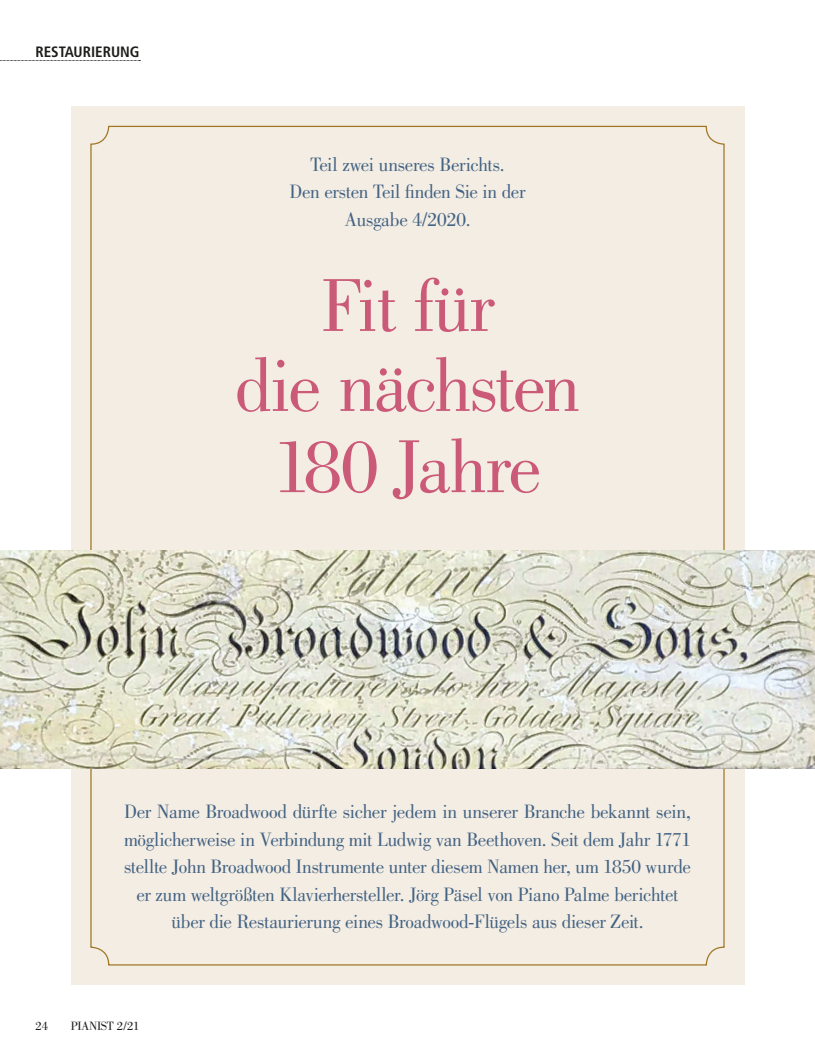
<style>
.page{position:relative;width:815px;height:1063px;background:#fff}
.page>*{position:absolute;margin:0;border:0;box-sizing:border-box;transform-origin:0 0}
.t1{font:77.5px/80.6px "Bodoni Std";letter-spacing:-.03em;color:#cb5a79;text-align:center;scale:.96 1}
.t2{font:20px/27.5px "Bodoni Std";letter-spacing:-.02em;color:#426283;text-align:center}
.t3{font:20px/27.5px "Bodoni Std";letter-spacing:-.02em;color:#426283;text-align:center;scale:.96 1}
.t4{font:700 condensed 15px "Frutiger LT Std";color:#1d1d1b}
.t5{font:12.5px "Bodoni Std";letter-spacing:-.03em;color:#1d1d1b}
</style>
<div class="page">
<div style="left:71px;top:106px;width:673px;height:879px;background:#f4ede3"></div>
<img style="left:0;top:550px;width:815px;height:218px">
<svg style="left:0;top:60px;width:140px;height:1px"></svg>
<p class="t4" style="left:35px;top:43px;width:106px">RESTAURIERUNG</p>
<p class="t3" style="left:290px;top:151px;width:247px">Teil zwei unseres Berichts.<br>Den ersten Teil finden Sie in der<br>Ausgabe 4/2020.</p>
<h1 class="t1" style="left:235px;top:266px;width:361px">Fit für<br>die nächsten<br>180 Jahre</h1>
<p class="t2" style="left:124px;top:798px;width:568px">Der Name Broadwood dürfte sicher jedem in unserer Branche bekannt sein, möglicherweise in Verbindung mit Ludwig van Beethoven. Seit dem Jahr 1771 stellte John Broadwood Instrumente unter diesem Namen her, um 1850 wurde er zum weltgrößten Klavierhersteller. Jörg Päsel von Piano Palme berichtet über die Restaurierung eines Broadwood-Flügels aus dieser Zeit.</p>
<p class="t5" style="left:35px;top:1019px;width:14px">24</p>
<p class="t5" style="left:71px;top:1019px;width:70px">PIANIST 2/21</p>
</div>
